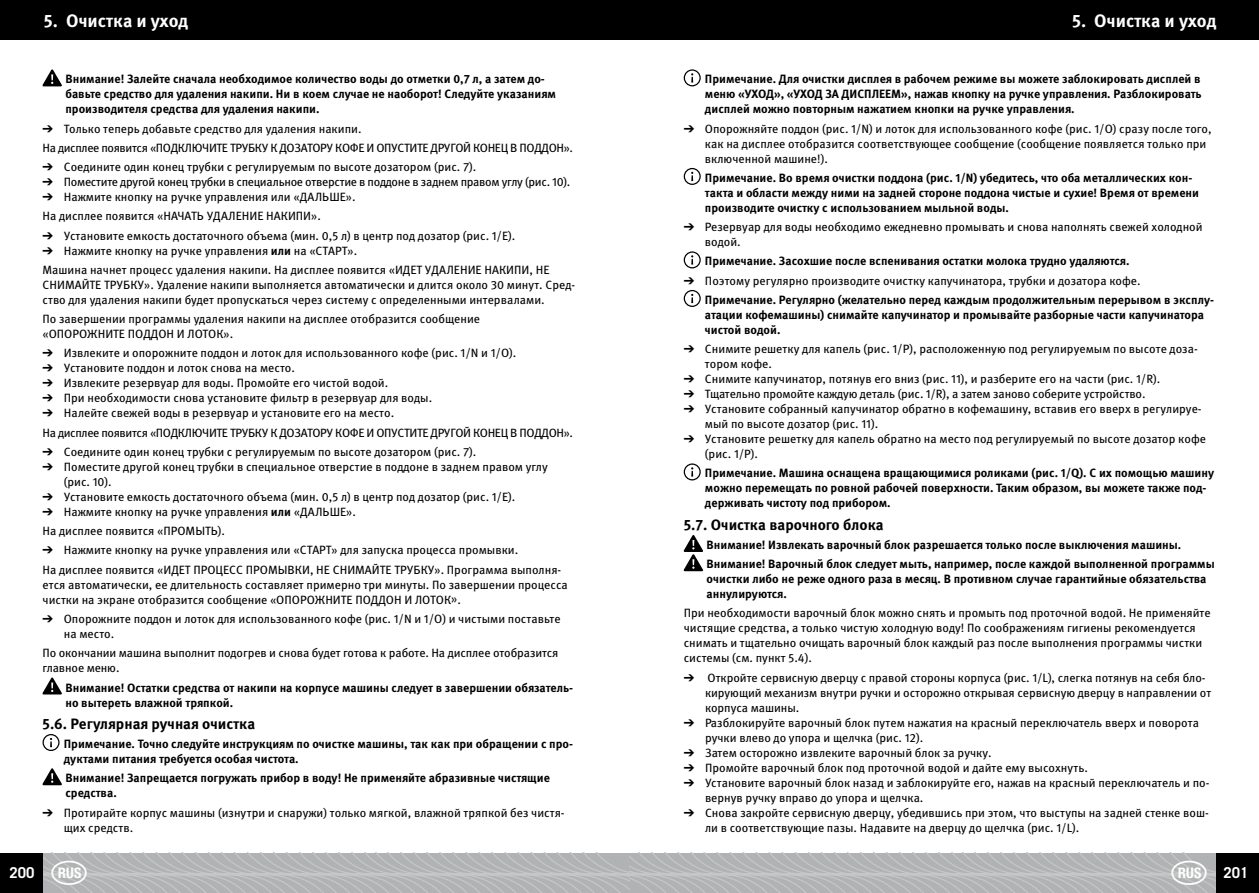
<style>
.page{position:relative;width:1259px;height:893px;background:#fff}
.page>*{position:absolute;margin:0;border:0;box-sizing:border-box;transform-origin:0 0}
.t1{font:700 18px "Meta Pro";color:#fff}
.t2{font:700 15px "Meta Pro";color:#000}
.t3{font:700 15px "Trade Gothic LT Std";color:#fff}
.t4{font:12px/15px "Meta Pro";color:#000}
.t5{font:700 12px/15px "Meta Pro";color:#000}
.t6{font:12px/19.2px "Meta Pro";letter-spacing:-.03em;color:#000}
.t7{font:12px/15px "Meta Pro";letter-spacing:-.025em;color:#000}
.s1{font-weight:700}
</style>
<div class="page">
<svg style="left:684px;top:69px;width:17px;height:17px"></svg>
<svg style="left:684px;top:168px;width:17px;height:17px"></svg>
<svg style="left:684px;top:251px;width:17px;height:17px"></svg>
<svg style="left:684px;top:290px;width:17px;height:17px"></svg>
<svg style="left:684px;top:463px;width:17px;height:17px"></svg>
<svg style="left:684px;top:535px;width:19px;height:36px"></svg>
<svg style="left:43px;top:69px;width:19px;height:17px"></svg>
<svg style="left:43px;top:677px;width:19px;height:17px"></svg>
<svg style="left:43px;top:734px;width:17px;height:17px"></svg>
<svg style="left:43px;top:768px;width:19px;height:17px"></svg>
<div style="left:0;top:0;width:1258px;height:40px;background:#000"></div>
<div style="left:1216px;top:853px;width:42px;height:40px;background:#000"></div>
<div style="left:0;top:853px;width:42px;height:40px;background:#000"></div>
<svg style="left:42px;top:853px;width:1174px;height:40px;background:#b5b6b7"></svg>
<h1 class="t1" style="left:44px;top:9px;width:146px">5. Очистка и уход</h1>
<h1 class="t1" style="left:1072px;top:9px;width:146px">5. Очистка и уход</h1>
<p class="t5" style="left:65px;top:72px;width:492px">Внимание! Залейте сначала необходимое количество воды до отметки 0,7 л, а затем до&shy;бавьте средство для удаления накипи. Ни в коем случае не наоборот! Следуйте указаниям производителя средства для удаления накипи.</p>
<p class="t4" style="left:64px;top:121px;width:299px">Только теперь добавьте средство для удаления накипи.</p>
<p class="t6" style="left:43px;top:138px;width:532px">На дисплее появится «ПОДКЛЮЧИТЕ ТРУБКУ К ДОЗАТОРУ КОФЕ И ОПУСТИТЕ ДРУГОЙ КОНЕЦ В ПОДДОН».</p>
<p class="t4" style="left:64px;top:160px;width:414px">Соедините один конец трубки с регулируемым по высоте дозатором (рис. 7).</p>
<p class="t7" style="left:64px;top:175px;width:508px">Поместите другой конец трубки в специальное отверстие в поддоне в заднем правом углу (рис. 10).<br>Нажмите кнопку на ручке управления или «ДАЛЬШЕ».</p>
<p class="t4" style="left:64px;top:207px;width:453px;line-height:19.2px;text-indent:-21px">На дисплее появится «НАЧАТЬ УДАЛЕНИЕ НАКИПИ».<br>Установите емкость достаточного объема (мин. 0,5 л) в центр под дозатор (рис. 1/Е).</p>
<p class="t4" style="left:43px;top:241px;width:508px;line-height:19.2px;text-indent:21px">Нажмите кнопку на ручке управления <span class="s1">или</span> на «СТАРТ».<br>Машина начнет процесс удаления накипи. На дисплее появится «ИДЕТ УДАЛЕНИЕ НАКИПИ, НЕ</p>
<p class="t4" style="left:43px;top:277px;width:534px">СНИМАЙТЕ ТРУБКУ». Удаление накипи выполняется автоматически и длится около 30 минут. Сред&shy;ство для удаления накипи будет пропускаться через систему с определенными интервалами.</p>
<p class="t4" style="left:43px;top:312px;width:439px">По завершении программы удаления накипи на дисплее отобразится сообщение «ОПОРОЖНИТЕ ПОДДОН И ЛОТОК».</p>
<p class="t4" style="left:64px;top:346px;width:454px">Извлеките и опорожните поддон и лоток для использованного кофе (рис. 1/N и 1/O).<br>Установите поддон и лоток снова на место.<br>Извлеките резервуар для воды. Промойте его чистой водой.<br>При необходимости снова установите фильтр в резервуар для воды.<br>Налейте свежей воды в резервуар и установите его на место.</p>
<p class="t6" style="left:64px;top:423px;width:511px;text-indent:-21px">На дисплее появится «ПОДКЛЮЧИТЕ ТРУБКУ К ДОЗАТОРУ КОФЕ И ОПУСТИТЕ ДРУГОЙ КОНЕЦ В ПОДДОН».<br>Соедините один конец трубки с регулируемым по высоте дозатором (рис. 7).</p>
<p class="t4" style="left:64px;top:459px;width:485px">Поместите другой конец трубки в специальное отверстие в поддоне в заднем правом углу (рис. 10).<br>Установите емкость достаточного объема (мин. 0,5 л) в центр под дозатор (рис. 1/Е).<br>Нажмите кнопку на ручке управления <span class="s1">или</span> «ДАЛЬШЕ».</p>
<p class="t4" style="left:43px;top:524px;width:184px">На дисплее появится «ПРОМЫТЬ).</p>
<p class="t4" style="left:64px;top:543px;width:456px">Нажмите кнопку на ручке управления или «СТАРТ» для запуска процесса промывки.</p>
<p class="t4" style="left:43px;top:562px;width:520px">На дисплее появится «ИДЕТ ПРОЦЕСС ПРОМЫВКИ, НЕ СНИМАЙТЕ ТРУБКУ». Программа выполня-</p>
<p class="t4" style="left:43px;top:577px;width:527px">ется автоматически, ее длительность составляет примерно три минуты. По завершении процесса чистки на экране отобразится сообщение «ОПОРОЖНИТЕ ПОДДОН И ЛОТОК».</p>
<p class="t4" style="left:64px;top:611px;width:498px">Опорожните поддон и лоток для использованного кофе (рис. 1/N и 1/O) и чистыми поставьте на место.</p>
<p class="t4" style="left:43px;top:646px;width:517px">По окончании машина выполнит подогрев и снова будет готова к работе. На дисплее отобразится главное меню.</p>
<p class="t5" style="left:65px;top:680px;width:509px">Внимание! Остатки средства от накипи на корпусе машины следует в завершении обязатель&shy;но вытереть влажной тряпкой.</p>
<p class="t2" style="left:43px;top:714px;width:214px">5.6. Регулярная ручная очистка</p>
<p class="t5" style="left:64px;top:736px;width:511px">Примечание. Точно следуйте инструкциям по очистке машины, так как при обращении с про&shy;дуктами питания требуется особая чистота.</p>
<p class="t5" style="left:65px;top:771px;width:486px">Внимание! Запрещается погружать прибор в воду! Не применяйте абразивные чистящие средства.</p>
<p class="t4" style="left:64px;top:805px;width:502px">Протирайте корпус машины (изнутри и снаружи) только мягкой, влажной тряпкой без чистя&shy;щих средств.</p>
<p class="t5" style="left:705px;top:72px;width:498px;text-align:justify">Примечание. Для очистки дисплея в рабочем режиме вы можете заблокировать дисплей в меню «УХОД», «УХОД ЗА ДИСПЛЕЕМ», нажав кнопку на ручке управления. Разблокировать дисплей можно повторным нажатием кнопки на ручке управления.</p>
<p class="t4" style="left:705px;top:121px;width:508px">Опорожняйте поддон (рис. 1/N) и лоток для использованного кофе (рис. 1/O) сразу после того, как на дисплее отобразится соответствующее сообщение (сообщение появляется только при включенной машине!).</p>
<p class="t5" style="left:705px;top:170px;width:495px">Примечание. Во время очистки поддона (рис. 1/N) убедитесь, что оба металлических кон&shy;такта и области между ними на задней стороне поддона чистые и сухие! Время от времени производите очистку с использованием мыльной воды.</p>
<p class="t4" style="left:705px;top:220px;width:499px">Резервуар для воды необходимо ежедневно промывать и снова наполнять свежей холодной водой.</p>
<p class="t5" style="left:705px;top:254px;width:426px">Примечание. Засохшие после вспенивания остатки молока трудно удаляются.</p>
<p class="t4" style="left:705px;top:273px;width:437px">Поэтому регулярно производите очистку капучинатора, трубки и дозатора кофе.</p>
<p class="t5" style="left:705px;top:292px;width:511px">Примечание. Регулярно (желательно перед каждым продолжительным перерывом в эксплу&shy;атации кофемашины) снимайте капучинатор и промывайте разборные части капучинатора чистой водой.</p>
<p class="t4" style="left:705px;top:342px;width:502px">Снимите решетку для капель (рис. 1/P), расположенную под регулируемым по высоте доза&shy;тором кофе.<br>Снимите капучинатор, потянув его вниз (рис. 11), и разберите его на части (рис. 1/R).<br>Тщательно промойте каждую деталь (рис. 1/R), а затем заново соберите устройство.<br>Установите собранный капучинатор обратно в кофемашину, вставив его вверх в регулируе&shy;мый по высоте дозатор (рис. 11).<br>Установите решетку для капель обратно на место под регулируемый по высоте дозатор кофе (рис. 1/P).</p>
<p class="t5" style="left:705px;top:466px;width:511px">Примечание. Машина оснащена вращающимися роликами (рис. 1/Q). С их помощью машину можно перемещать по ровной рабочей поверхности. Таким образом, вы можете также под&shy;держивать чистоту под прибором.</p>
<p class="t2" style="left:684px;top:515px;width:201px">5.7. Очистка варочного блока</p>
<p class="t5" style="left:706px;top:535px;width:509px;line-height:19.2px">Внимание! Извлекать варочный блок разрешается только после выключения машины.<br>Внимание! Варочный блок следует мыть, например, после каждой выполненной программы</p>
<p class="t5" style="left:706px;top:572px;width:501px">очистки либо не реже одного раза в месяц. В противном случае гарантийные обязательства аннулируются.</p>
<p class="t4" style="left:684px;top:606px;width:528px">При необходимости варочный блок можно снять и промыть под проточной водой. Не применяйте чистящие средства, а только чистую холодную воду! По соображениям гигиены рекомендуется снимать и тщательно очищать варочный блок каждый раз после выполнения программы чистки системы (см. пункт 5.4).</p>
<p class="t4" style="left:705px;top:670px;width:508px">Откройте сервисную дверцу с правой стороны корпуса (рис. 1/L), слегка потянув на себя бло&shy;кирующий механизм внутри ручки и осторожно открывая сервисную дверцу в направлении от корпуса машины.<br>Разблокируйте варочный блок путем нажатия на красный переключатель вверх и поворота ручки влево до упора и щелчка (рис. 12).<br>Затем осторожно извлеките варочный блок за ручку.<br>Промойте варочный блок под проточной водой и дайте ему высохнуть.<br>Установите варочный блок назад и заблокируйте его, нажав на красный переключатель и по&shy;вернув ручку вправо до упора и щелчка.<br>Снова закройте сервисную дверцу, убедившись при этом, что выступы на задней стенке вош&shy;ли в соответствующие пазы. Надавите на дверцу до щелчка (рис. 1/L).</p>
<p class="t3" style="left:9px;top:863px;width:27px">200</p>
<p class="t3" style="left:1223px;top:863px;width:27px">201</p>
</div>
